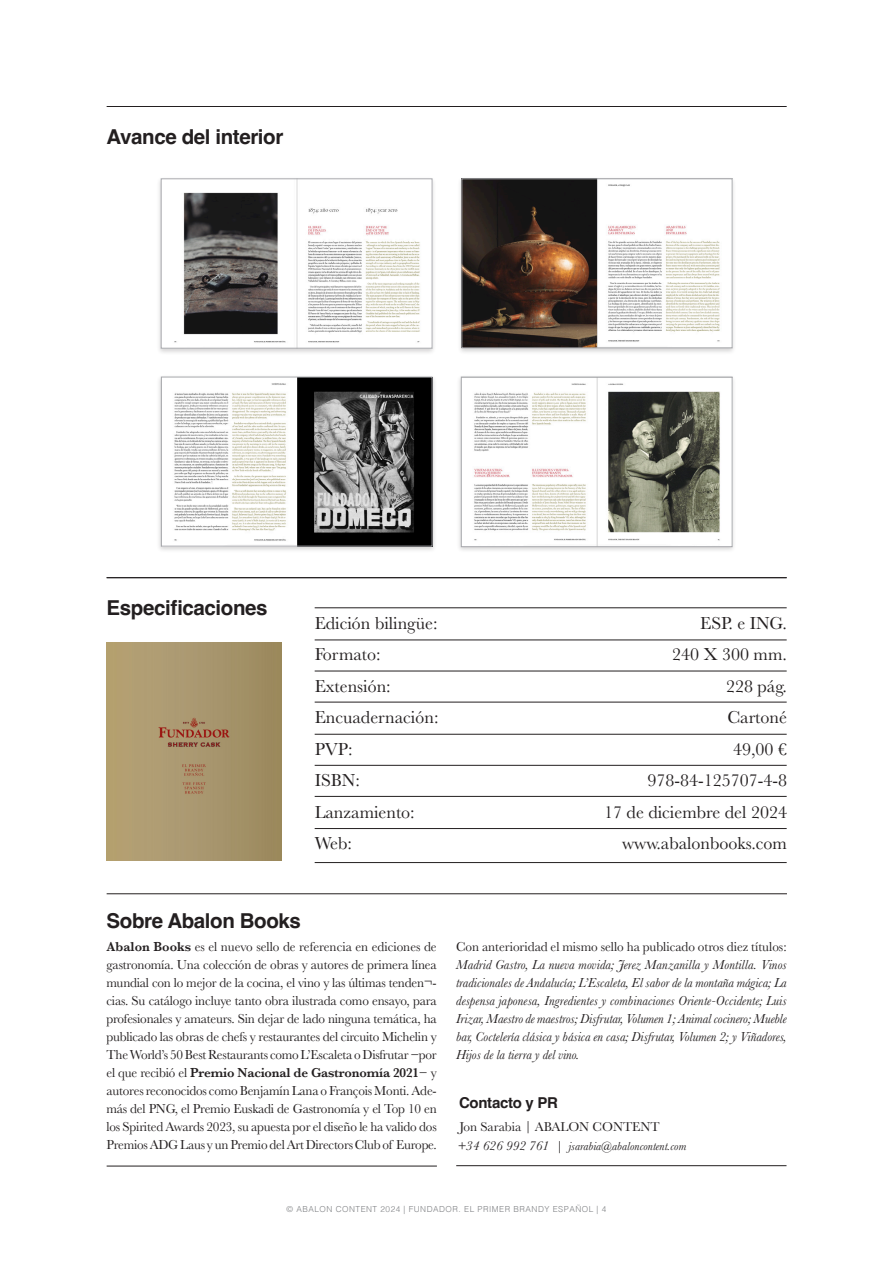
<style>
.page{position:relative;width:893px;height:1263px;background:#fff}
.page>*{position:absolute;margin:0;border:0;box-sizing:border-box;transform-origin:0 0}
.Paragraph_Style_21{font:700 20.55px "Helvetica";letter-spacing:-.02em;color:#231f20}
.t1{font:18px "Baskerville";color:#231f20}
.t2{font:700 15px "Helvetica";letter-spacing:-.02em;color:#231f20}
.Paragraph_Style_22{font:13.5px/18px "Baskerville";letter-spacing:-.02em;color:#231f20;text-align:justify}
.Paragraph_Style_22-2{font:italic 13.5px/18px "Baskerville";color:#231f20;text-align:justify}
.t3{font:13.35px "Baskerville";color:#231f20}
.t4{font:italic 12px "Baskerville";color:#231f20}
.Pies{font:300 8.25px "Helvetica";letter-spacing:.06em;color:#808285}
.s1{font-weight:600}
.s2{font-style:normal}
.s3{font-size:13.35px}
</style>
<div class="page">
<img style="left:107px;top:643px;width:174px;height:218px">
<hr style="left:107px;top:106px;width:680px;height:1px;background:#231f20">
<hr style="left:107px;top:577px;width:680px;height:1px;background:#231f20">
<hr style="left:315px;top:640px;width:472px;height:1px;background:#231f20">
<hr style="left:315px;top:607px;width:472px;height:1px;background:#231f20">
<hr style="left:315px;top:671px;width:472px;height:1px;background:#231f20">
<hr style="left:315px;top:702px;width:472px;height:1px;background:#231f20">
<hr style="left:315px;top:734px;width:472px;height:1px;background:#231f20">
<hr style="left:315px;top:765px;width:472px;height:1px;background:#231f20">
<hr style="left:315px;top:796px;width:472px;height:1px;background:#231f20">
<hr style="left:315px;top:828px;width:472px;height:1px;background:#231f20">
<hr style="left:315px;top:862px;width:472px;height:1px;background:#231f20">
<hr style="left:107px;top:893px;width:680px;height:1px;background:#231f20">
<hr style="left:107px;top:1166px;width:330px;height:1px;background:#231f20">
<hr style="left:456px;top:1165px;width:330px;height:1px;background:#231f20">
<div style="left:457px;top:176px;width:280px;height:179px;background:#231f20;opacity:.2"></div>
<img style="left:464px;top:181px;width:266px;height:165px">
<div style="left:462px;top:179px;width:270px;height:169px;border:1px solid #a8a9ad"></div>
<div style="left:156px;top:374px;width:281px;height:179px;background:#231f20;opacity:.2"></div>
<img style="left:163px;top:379px;width:267px;height:165px">
<div style="left:161px;top:377px;width:271px;height:169px;border:1px solid #a8a9ad"></div>
<div style="left:456px;top:374px;width:281px;height:180px;background:#231f20;opacity:.2"></div>
<img style="left:463px;top:379px;width:267px;height:166px">
<div style="left:461px;top:377px;width:271px;height:170px;border:1px solid #a8a9ad"></div>
<div style="left:156px;top:176px;width:281px;height:179px;background:#231f20;opacity:.2"></div>
<img style="left:163px;top:181px;width:267px;height:165px">
<div style="left:161px;top:179px;width:271px;height:169px;border:1px solid #a8a9ad"></div>
<p class="Paragraph_Style_21" style="left:107px;top:124px;width:178px">Avance del interior</p>
<p class="Paragraph_Style_21" style="left:107px;top:596px;width:162px">Especificaciones</p>
<p class="t1" style="left:315px;top:612px;width:124px">Edición bilingüe:</p>
<p class="t1" style="left:700px;top:612px;width:88px">ESP. e ING.</p>
<p class="t1" style="left:315px;top:643px;width:67px">Formato:</p>
<p class="t1" style="left:672px;top:643px;width:116px">240 X 300 mm.</p>
<p class="t1" style="left:315px;top:675px;width:78px">Extensión:</p>
<p class="t1" style="left:726px;top:675px;width:62px">228 pág.</p>
<p class="t1" style="left:315px;top:706px;width:125px">Encuadernación:</p>
<p class="t1" style="left:727px;top:706px;width:61px">Cartoné</p>
<p class="t1" style="left:315px;top:738px;width:39px">PVP:</p>
<p class="t1" style="left:733px;top:738px;width:55px">49,00 €</p>
<p class="t1" style="left:315px;top:769px;width:47px">ISBN:</p>
<p class="t1" style="left:647px;top:769px;width:141px">978-84-125707-4-8</p>
<p class="t1" style="left:315px;top:801px;width:102px">Lanzamiento:</p>
<p class="t1" style="left:604px;top:801px;width:184px">17 de diciembre del 2024</p>
<p class="t1" style="left:315px;top:832px;width:39px">Web:</p>
<p class="t1" style="left:622px;top:832px;width:166px">www.abalonbooks.com</p>
<p class="Paragraph_Style_21" style="left:107px;top:908px;width:196px">Sobre Abalon Books</p>
<p class="Paragraph_Style_22" style="left:106px;top:938px;width:332px"><span class="s1">Abalon Books</span> es el nuevo sello de referencia en ediciones de gastronomía. Una colección de obras y autores de primera línea mundial con lo mejor de la cocina, el vino y las últimas tenden¬- cias. Su catálogo incluye tanto obra ilustrada como ensayo, para profesionales y amateurs. Sin dejar de lado ninguna temática, ha publicado las obras de chefs y restaurantes del circuito Michelin y The World’s 50 Best Restaurants como L’Escaleta o Disfrutar −por el que recibió el <span class="s1">Premio Nacional de Gastronomía 2021</span>− y autores reconocidos como Benjamín Lana o François Monti. Ade&shy;más del PNG, el Premio Euskadi de Gastronomía y el Top 10 en los Spirited Awards 2023, su apuesta por el diseño le ha valido dos Premios ADG Laus y un Premio del Art Directors Club of Europe.</p>
<p class="Paragraph_Style_22-2" style="left:456px;top:938px;width:332px"><span class="s2">Con anterioridad el mismo sello ha publicado otros diez títulos:<br></span>Madrid Gastro, La nueva movida; Jerez Manzanilla y Montilla. Vinos tradicionales de Andalucía; L’Escaleta, El sabor de la montaña mágica; La despensa japonesa, Ingredientes y combinaciones Oriente-Occidente; Luis Irizar, Maestro de maestros; Disfrutar, Volumen 1; Animal cocinero; Mueble bar, Coctelería clásica y básica en casa; Disfrutar, Volumen 2; y Viñadores, Hijos de la tierra y del vino.</p>
<p class="t2" style="left:459px;top:1094px;width:100px">Contacto y PR</p>
<p class="t3" style="left:459px;top:1118px;width:202px">Jon Sarabia | ABALON CONTENT</p>
<p class="t4" style="left:457px;top:1138px;width:230px"><span class="s3">+34 626 992 761 |</span> jsarabia@abaloncontent.com</p>
<p class="Pies" style="left:287px;top:1202px;width:321px">© ABALON CONTENT 2024 | FUNDADOR. EL PRIMER BRANDY ESPAÑOL | 4</p>
</div>
